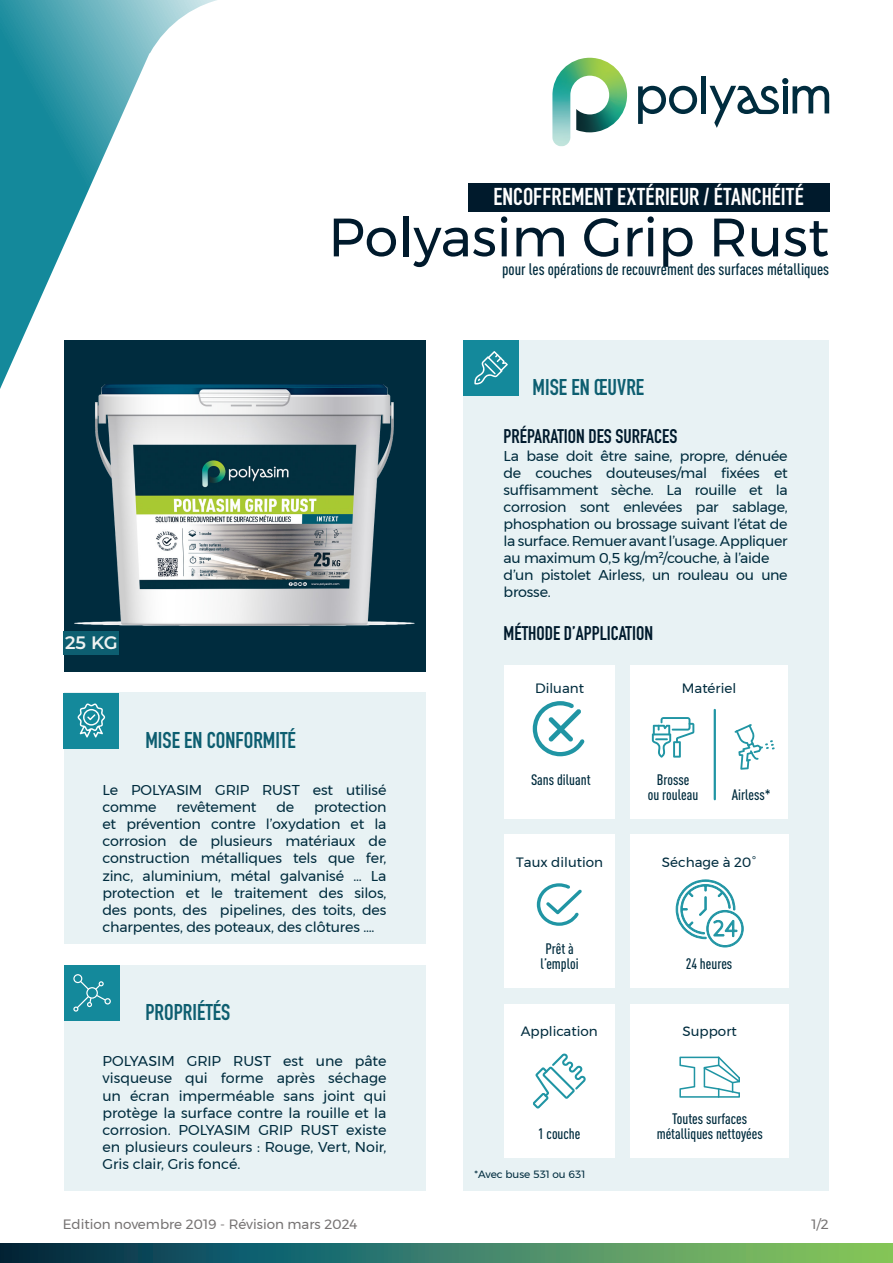
<style>
.page{position:relative;width:893px;height:1263px;background:#fff}
.page>*{position:absolute;margin:0;border:0;box-sizing:border-box;transform-origin:0 0}
.t1{font:54px "Montserrat";color:#001a2c}
.t2{font:700 24px "DIN Condensed";letter-spacing:.01em;color:#fff}
.t3{font:700 22.5px "DIN Condensed";color:#0d5e70}
.t4{font:700 19.5px "DIN Condensed";color:#001a2c}
.t5{font:600 18px "Montserrat";color:#eff2f1}
.t6{font:500 condensed 16.5px "DINOT";color:#002c3e}
.t7{font:500 condensed 15px "DINOT";color:#002c3e}
.t8{font:14.25px/17.1px "Montserrat";letter-spacing:-.015em;color:#002c3e;text-align:justify}
.t9{font:13.5px "Montserrat";color:#002c3e}
.t10{font:13.5px "Montserrat";color:#767373}
.t11{font:10.5px "Montserrat";color:#002c3e}
</style>
<div class="page">
<div style="left:463px;top:340px;width:366px;height:851px;background:#e8f2f4"></div>
<svg style="left:0;top:1244px;width:893px;height:19px;background:#3d7d61"></svg>
<div style="left:64px;top:692px;width:361px;height:252px;background:#e8f2f4"></div>
<div style="left:64px;top:340px;width:361px;height:332px;background:#002c3e"></div>
<img style="left:75px;top:384px;width:339px;height:241px">
<div style="left:64px;top:965px;width:361px;height:226px;background:#e8f2f4"></div>
<div style="left:504px;top:666px;width:111px;height:153px;background:#fff"></div>
<div style="left:630px;top:1004px;width:159px;height:153px;background:#fff"></div>
<div style="left:504px;top:835px;width:111px;height:153px;background:#fff"></div>
<div style="left:630px;top:835px;width:159px;height:153px;background:#fff"></div>
<div style="left:504px;top:1004px;width:111px;height:153px;background:#fff"></div>
<div style="left:630px;top:666px;width:158px;height:153px;background:#fff"></div>
<hr style="left:714px;top:710px;width:2px;height:89px;background:#2095a4">
<div style="left:64px;top:693px;width:55px;height:55px;background:#14899b"></div>
<div style="left:463px;top:340px;width:56px;height:55px;background:#14899b"></div>
<div style="left:65px;top:965px;width:55px;height:55px;background:#14899b"></div>
<svg style="left:0;top:0;width:231px;height:506px"></svg>
<hr style="left:702px;top:76px;width:4px;height:37px;background:#002c3e">
<svg style="left:638px;top:86px;width:59px;height:38px"></svg>
<svg style="left:709px;top:78px;width:120px;height:50px"></svg>
<img style="left:552px;top:58px;width:75px;height:88px">
<div style="left:468px;top:183px;width:361px;height:28px;background:#001a2c"></div>
<svg style="left:73px;top:974px;width:38px;height:38px"></svg>
<svg style="left:474px;top:351px;width:34px;height:33px"></svg>
<svg style="left:78px;top:703px;width:27px;height:34px"></svg>
<svg style="left:537px;top:883px;width:45px;height:43px"></svg>
<svg style="left:676px;top:879px;width:68px;height:68px"></svg>
<svg style="left:652px;top:717px;width:42px;height:41px"></svg>
<svg style="left:734px;top:724px;width:41px;height:46px"></svg>
<svg style="left:533px;top:1053px;width:53px;height:55px"></svg>
<svg style="left:679px;top:1056px;width:61px;height:42px"></svg>
<div style="left:64px;top:631px;width:55px;height:24px;background:#0d5e70"></div>
<svg style="left:533px;top:701px;width:51px;height:55px"></svg>
<p class="t2" style="left:493px;top:180px;width:312px">ENCOFFREMENT EXTÉRIEUR / ÉTANCHÉITÉ</p>
<p class="t1" style="left:328px;top:196px;width:502px">Polyasim Grip Rust</p>
<p class="t6" style="left:502px;top:260px;width:329px">pour les opérations de recouvrement des surfaces métalliques</p>
<p class="t3" style="left:533px;top:372px;width:113px">MISE EN ŒUVRE</p>
<p class="t5" style="left:65px;top:630px;width:54px">25 KG</p>
<p class="t3" style="left:145px;top:725px;width:152px">MISE EN CONFORMITÉ</p>
<p class="t8" style="left:102px;top:781px;width:286px">Le POLYASIM GRIP RUST est utilisé comme</p>
<p class="t8" style="left:177px;top:798px;width:82px">revêtement</p>
<p class="t8" style="left:276px;top:798px;width:19px">de</p>
<p class="t8" style="left:102px;top:798px;width:286px;text-indent:212px">protection et prévention contre l’oxydation et la corrosion de plusieurs matériaux de construction métalliques tels que fer, zinc, aluminium, métal galvanisé … La protection et le traitement des silos, des ponts, des pipelines, des toits, des charpentes, des poteaux, des clôtures ….</p>
<p class="t3" style="left:145px;top:997px;width:86px">PROPRIÉTÉS</p>
<p class="t8" style="left:102px;top:1052px;width:286px">POLYASIM GRIP RUST est une pâte visqueuse qui forme après séchage un écran imperméable sans joint qui protège la surface contre la rouille et la corrosion. POLYASIM GRIP RUST existe en plusieurs couleurs : Rouge, Vert, Noir, Gris clair, Gris foncé.</p>
<p class="t4" style="left:504px;top:423px;width:175px">PRÉPARATION DES SURFACES</p>
<p class="t8" style="left:504px;top:447px;width:286px">La base doit être saine, propre, dénuée de couches douteuses/mal fixées et suffisamment sèche. La rouille et la corrosion sont enlevées par sablage, phosphation ou brossage suivant l’état de la surface. Remuer avant l’usage. Appliquer au maximum 0,5 kg/m²/couche, à l’aide</p>
<p class="t8" style="left:504px;top:566px;width:286px">d’un pistolet Airless, un rouleau ou une brosse.</p>
<p class="t4" style="left:504px;top:620px;width:151px">MÉTHODE D’APPLICATION</p>
<p class="t9" style="left:535px;top:677px;width:50px">Diluant</p>
<p class="t9" style="left:682px;top:677px;width:56px">Matériel</p>
<p class="t7" style="left:531px;top:771px;width:61px">Sans diluant</p>
<p class="t9" style="left:516px;top:852px;width:88px">Taux dilution</p>
<p class="t7" style="left:545px;top:939px;width:30px">Prêt à</p>
<p class="t7" style="left:541px;top:954px;width:40px">l’emploi</p>
<p class="t9" style="left:521px;top:1021px;width:79px">Application</p>
<p class="t7" style="left:538px;top:1124px;width:44px">1 couche</p>
<p class="t11" style="left:475px;top:1166px;width:112px">*Avec buse 531 ou 631</p>
<p class="t7" style="left:657px;top:771px;width:34px">Brosse</p>
<p class="t7" style="left:648px;top:786px;width:52px">ou rouleau</p>
<p class="t7" style="left:732px;top:786px;width:41px">Airless*</p>
<p class="t9" style="left:662px;top:852px;width:96px">Séchage à 20°</p>
<p class="t7" style="left:686px;top:954px;width:48px">24 heures</p>
<p class="t9" style="left:683px;top:1021px;width:56px">Support</p>
<p class="t7" style="left:672px;top:1109px;width:77px">Toutes surfaces</p>
<p class="t7" style="left:657px;top:1124px;width:108px">métalliques nettoyées</p>
<p class="t10" style="left:63px;top:1214px;width:296px">Edition novembre 2019 - Révision mars 2024</p>
<p class="t10" style="left:812px;top:1214px;width:19px">1/2</p>
</div>
